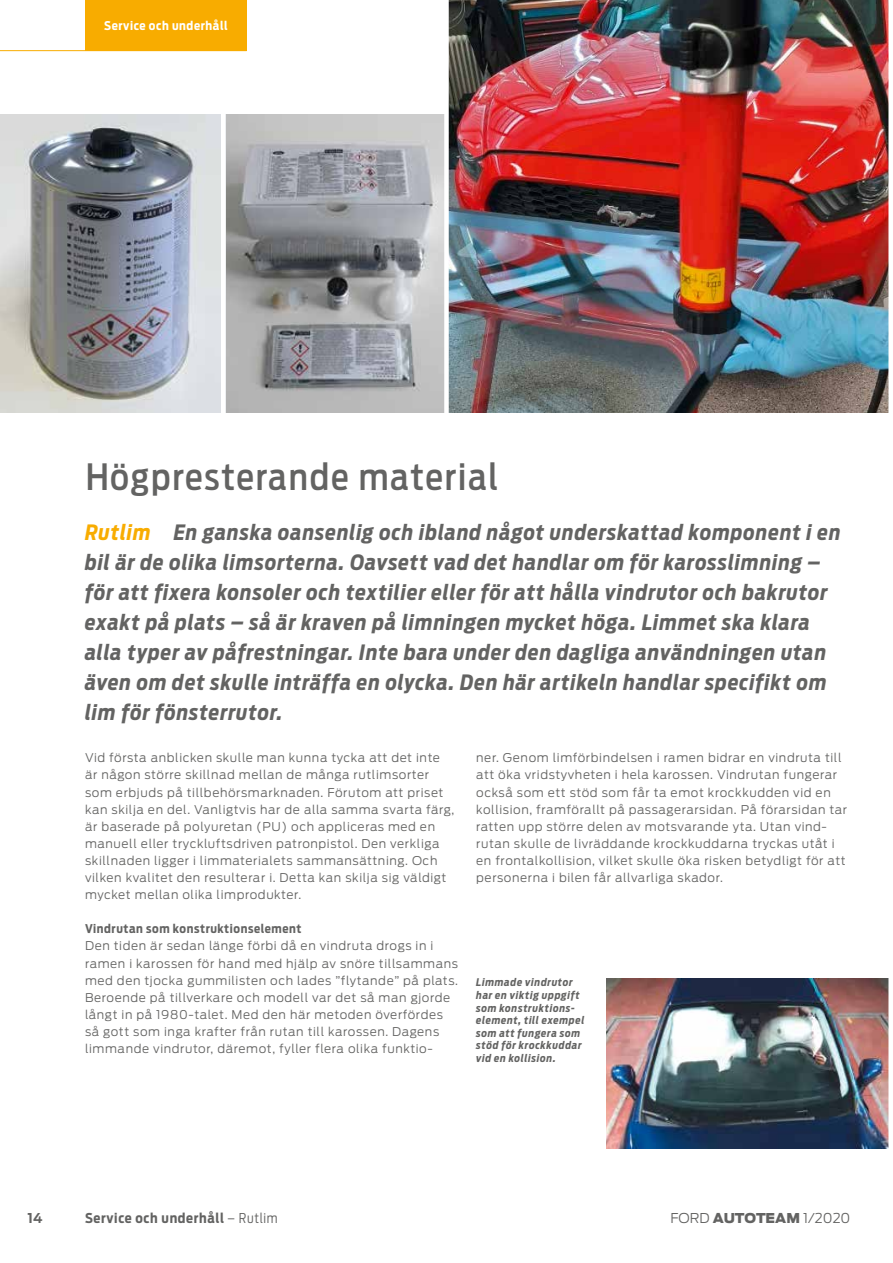
<style>
.page{position:relative;width:893px;height:1263px;background:#fff}
.page>*{position:absolute;margin:0;border:0;box-sizing:border-box;transform-origin:0 0}
.t1{font:500 36px "Ford Antenna Cond";letter-spacing:.05em;color:#636362}
.t2{font:italic 700 21px/30px "Ford Antenna Cond";letter-spacing:.045em;color:#636362}
.t3{font:700 13.5px "Ford Antenna Cond";letter-spacing:.05em;color:#636362}
.t4{font:300 13.5px "Ford Antenna";color:#636362}
.t5{font:700 13.5px "Ford Antenna";color:#636362}
.t6{font:300 12px/17.1px "Ford Antenna";letter-spacing:.05em;color:#636362}
.t7{font:700 12px "Ford Antenna Cond";letter-spacing:.05em;color:#636362}
.t8{font:700 12px "Ford Antenna Cond";letter-spacing:.05em;color:#fff}
.t9{font:italic 700 10.5px/12.6px "Ford Antenna Cond";letter-spacing:.065em;color:#636362}
.s1{color:#f8ac00}
.s2{font-weight:300}
.s3{font-weight:900}
</style>
<div class="page">
<img style="left:225px;top:115px;width:219px;height:297px">
<img style="left:0;top:115px;width:221px;height:297px">
<img style="left:607px;top:978px;width:281px;height:170px">
<img style="left:449px;top:0;width:439px;height:412px">
<div style="left:85px;top:0;width:162px;height:51px;background:#f8ac00"></div>
<hr style="left:0;top:50px;width:247px;height:1px;background:#f8ac00">
<p class="t8" style="left:104px;top:15px;width:125px">Service och underhåll</p>
<h1 class="t1" style="left:85px;top:445px;width:415px">Högpresterande material</h1>
<p class="t2" style="left:85px;top:515px;width:757px"><span class="s1">Rutlim</span> En ganska oansenlig och ibland något underskattad komponent i en bil är de olika limsorterna. Oavsett vad det handlar om för karosslimning – för att fixera konsoler och textilier eller för att hålla vindrutor och bakrutor exakt på plats – så är kraven på limningen mycket höga. Limmet ska klara alla typer av påfrestningar. Inte bara under den dagliga användningen utan även om det skulle inträffa en olycka. Den här artikeln handlar specifikt om lim för fönsterrutor.</p>
<p class="t6" style="left:85px;top:748px;width:371px">Vid första anblicken skulle man kunna tycka att det inte är någon större skillnad mellan de många rutlimsorter som erbjuds på tillbehörsmarknaden. Förutom att priset kan skilja en del. Vanligtvis har de alla samma svarta färg, är baserade på polyuretan (PU) och appliceras med en manuell eller tryckluftsdriven patronpistol. Den verkliga skillnaden ligger i limmaterialets sammansättning. Och vilken kvalitet den resulterar i. Detta kan skilja sig väldigt mycket mellan olika limprodukter.</p>
<p class="t7" style="left:85px;top:918px;width:218px">Vindrutan som konstruktionselement</p>
<p class="t6" style="left:85px;top:936px;width:375px">Den tiden är sedan länge förbi då en vindruta drogs in i ramen i karossen för hand med hjälp av snöre tillsammans med den tjocka gummilisten och lades ”flytande” på plats.<br>Beroende på tillverkare och modell var det så man gjorde långt in på 1980-talet. Med den här metoden överfördes så gott som inga krafter från rutan till karossen. Dagens limmande vindrutor, däremot, fyller flera olika funktio-</p>
<p class="t6" style="left:476px;top:748px;width:372px">ner. Genom limförbindelsen i ramen bidrar en vindruta till att öka vridstyvheten i hela karossen. Vindrutan fungerar också som ett stöd som får ta emot krockkudden vid en kollision, framförallt på passagerarsidan. På förarsidan tar ratten upp större delen av motsvarande yta. Utan vind&shy;rutan skulle de livräddande krockkuddarna tryckas utåt i en frontalkollision, vilket skulle öka risken betydligt för att personerna i bilen får allvarliga skador.</p>
<p class="t9" style="left:476px;top:975px;width:110px">Limmade vindrutor har en viktig uppgift som konstruktions&shy;element, till exempel som att fungera som stöd för krockkuddar vid en kollision.</p>
<p class="t3" style="left:85px;top:1206px;width:194px">Service och underhåll <span class="s2">– Rutlim</span></p>
<p class="t5" style="left:28px;top:1206px;width:16px">14</p>
<p class="t4" style="left:671px;top:1206px;width:181px">FORD <span class="s3">AUTOTEAM</span> 1/2020</p>
</div>
